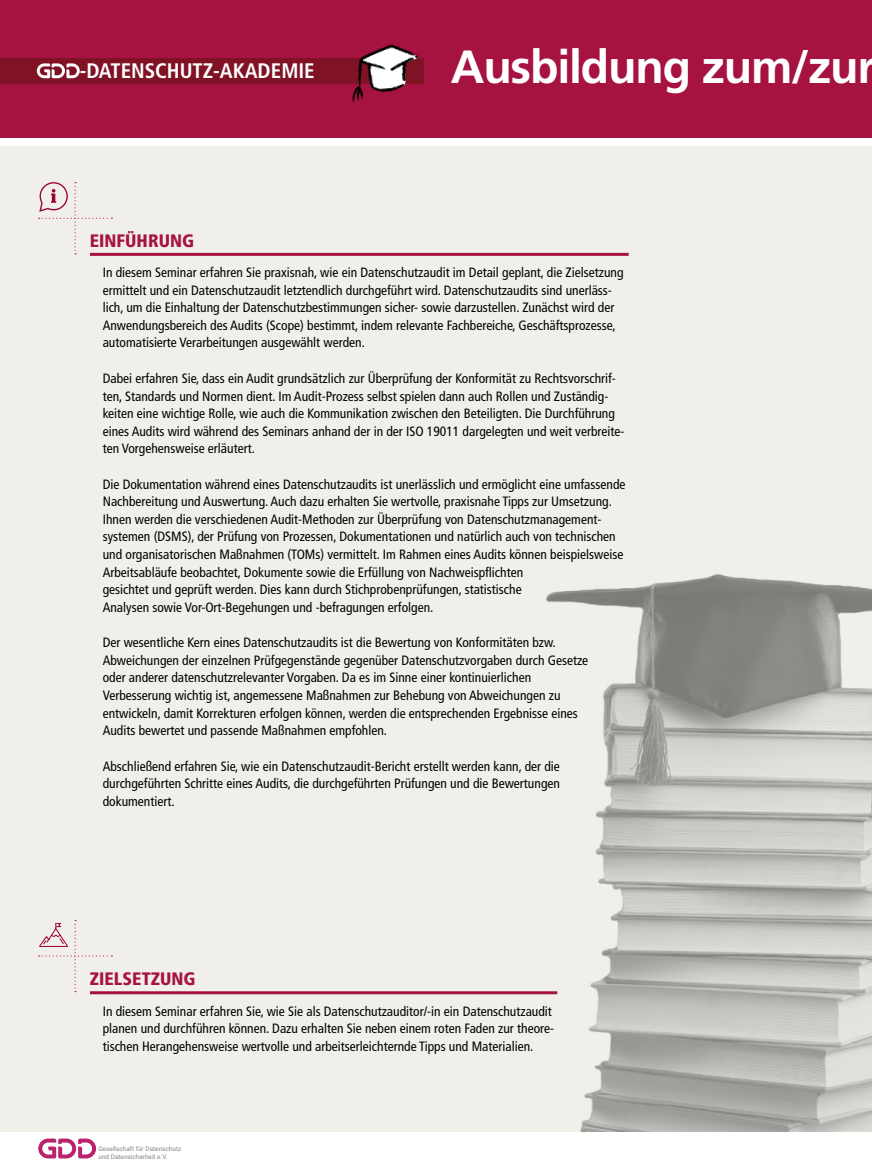
<style>
.page{position:relative;width:872px;height:1170px;background:#fff}
.page>*{position:absolute;margin:0;border:0;box-sizing:border-box;transform-origin:0 0}
.t1{font:700 46.5px "Frutiger LT Pro";letter-spacing:-.025em;color:#fff}
.t2{font:700 condensed 21px "Frutiger LT Pro";color:#fff}
.t3{font:900 condensed 18px "Frutiger LT Pro";color:#a71341}
.t4{font:condensed 13.5px/17.5px "Frutiger LT Pro";color:#000}
.t5{font:6.45px/7.4px "Roboto";color:#878488}
</style>
<div class="page">
<svg style="left:38px;top:1138px;width:58px;height:20px"></svg>
<div style="left:0;top:0;width:872px;height:137px;background:#a71341"></div>
<div style="left:0;top:59px;width:423px;height:25px;background:#7f1224"></div>
<svg style="left:37px;top:63px;width:43px;height:15px"></svg>
<img style="left:347px;top:44px;width:76px;height:59px">
<div style="left:0;top:146px;width:872px;height:985px;background:#f0efea"></div>
<img style="left:546px;top:574px;width:326px;height:557px">
<hr style="left:90px;top:253px;width:538px;height:3px;background:#a71341">
<svg style="left:39px;top:182px;width:73px;height:72px"></svg>
<hr style="left:90px;top:991px;width:467px;height:3px;background:#a71341">
<svg style="left:39px;top:919px;width:73px;height:73px"></svg>
<h2 class="t2" style="left:80px;top:58px;width:236px">-DATENSCHUTZ-AKADEMIE</h2>
<h1 class="t1" style="left:451px;top:39px;width:426px">Ausbildung zum/zur</h1>
<h3 class="t3" style="left:90px;top:230px;width:106px">EINFÜHRUNG</h3>
<p class="t4" style="left:103px;top:264px;width:522px">In diesem Seminar erfahren Sie praxisnah, wie ein Datenschutzaudit im Detail geplant, die Zielsetzung ermittelt und ein Datenschutzaudit letztendlich durchgeführt wird. Datenschutzaudits sind unerläss&shy;lich, um die Einhaltung der Datenschutzbestimmungen sicher- sowie darzustellen. Zunächst wird der Anwendungsbereich des Audits (Scope) bestimmt, indem relevante Fachbereiche, Geschäftsprozesse, automatisierte Verarbeitungen ausgewählt werden.</p>
<p class="t4" style="left:103px;top:369px;width:523px">Dabei erfahren Sie, dass ein Audit grundsätzlich zur Überprüfung der Konformität zu Rechtsvorschrif&shy;ten, Standards und Normen dient. Im Audit-Prozess selbst spielen dann auch Rollen und Zuständig&shy;keiten eine wichtige Rolle, wie auch die Kommunikation zwischen den Beteiligten. Die Durchführung eines Audits wird während des Seminars anhand der in der ISO 19011 dargelegten und weit verbreite&shy;ten Vorgehensweise erläutert.</p>
<p class="t4" style="left:103px;top:475px;width:524px">Die Dokumentation während eines Datenschutzaudits ist unerlässlich und ermöglicht eine umfassende Nachbereitung und Auswertung. Auch dazu erhalten Sie wertvolle, praxisnahe Tipps zur Umsetzung.<br>Ihnen werden die verschiedenen Audit-Methoden zur Überprüfung von Datenschutzmanagement&shy;systemen (DSMS), der Prüfung von Prozessen, Dokumentationen und natürlich auch von technischen und organisatorischen Maßnahmen (TOMs) vermittelt. Im Rahmen eines Audits können beispielsweise Arbeitsabläufe beobachtet, Dokumente sowie die Erfüllung von Nachweispflichten<br>gesichtet und geprüft werden. Dies kann durch Stichprobenprüfungen, statistische<br>Analysen sowie Vor-Ort-Begehungen und -befragungen erfolgen.</p>
<p class="t4" style="left:103px;top:634px;width:487px">Der wesentliche Kern eines Datenschutzaudits ist die Bewertung von Konformitäten bzw.<br>Abweichungen der einzelnen Prüfgegenstände gegenüber Datenschutzvorgaben durch Gesetze oder anderer datenschutzrelevanter Vorgaben. Da es im Sinne einer kontinuierlichen Verbesserung wichtig ist, angemessene Maßnahmen zur Behebung von Abweichungen zu entwickeln, damit Korrekturen erfolgen können, werden die entsprechenden Ergebnisse eines Audits bewertet und passende Maßnahmen empfohlen.</p>
<p class="t4" style="left:103px;top:757px;width:459px;text-align:justify">Abschließend erfahren Sie, wie ein Datenschutzaudit-Bericht erstellt werden kann, der die durchgeführten Schritte eines Audits, die durchgeführten Prüfungen und die Bewertungen dokumentiert.</p>
<h3 class="t3" style="left:90px;top:968px;width:107px">ZIELSETZUNG</h3>
<p class="t4" style="left:103px;top:1002px;width:453px">In diesem Seminar erfahren Sie, wie Sie als Datenschutzauditor/-in ein Datenschutzaudit planen und durchführen können. Dazu erhalten Sie neben einem roten Faden zur theore&shy;tischen Herangehensweise wertvolle und arbeitserleichternde Tipps und Materialien.</p>
<p class="t5" style="left:98px;top:1144px;width:84px">Gesellschaft für Datenschutz und Datensicherheit e.V.</p>
</div>
